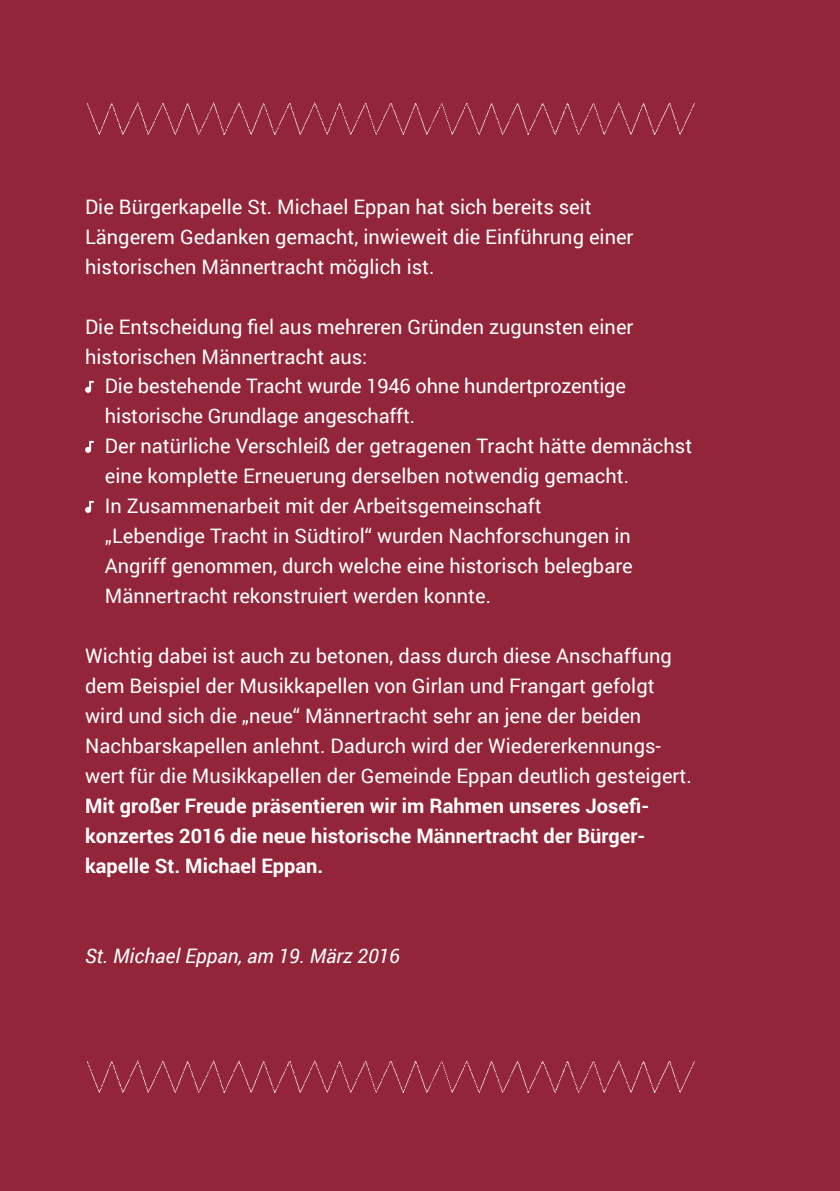
<style>
.page{position:relative;width:840px;height:1191px;background:#fff}
.page>*{position:absolute;margin:0;border:0;box-sizing:border-box;transform-origin:0 0}
.t1{font:20px/30px "Roboto";color:#fff}
.t2{font:700 20px/30px "Roboto";color:#fff}
.t3{font:italic 20px "Roboto";color:#fff}
</style>
<div class="page">
<img style="left:839px;top:411px;width:1px;height:92px">
<hr style="left:839px;top:503px;width:1px;height:688px;background:#922539">
<hr style="left:839px;top:531px;width:1px;height:660px;background:#fefae3">
<div style="left:0;top:0;width:839px;height:1191px;background:#922539"></div>
<svg style="left:85px;top:381px;width:9px;height:12px"></svg>
<svg style="left:85px;top:441px;width:9px;height:12px"></svg>
<svg style="left:85px;top:501px;width:9px;height:12px"></svg>
<img style="left:88px;top:102px;width:606px;height:33px">
<img style="left:88px;top:1060px;width:606px;height:33px">
<p class="t1" style="left:85px;top:191px;width:549px">Die Bürgerkapelle St. Michael Eppan hat sich bereits seit<br>Längerem Gedanken gemacht, inwieweit die Einführung einer historischen Männertracht möglich ist.</p>
<p class="t1" style="left:85px;top:311px;width:549px">Die Entscheidung fiel aus mehreren Gründen zugunsten einer historischen Männertracht aus:</p>
<p class="t1" style="left:105px;top:370px;width:588px">Die bestehende Tracht wurde 1946 ohne hundertprozentige historische Grundlage angeschafft.<br>Der natürliche Verschleiß der getragenen Tracht hätte demnächst eine komplette Erneuerung derselben notwendig gemacht.<br>In Zusammenarbeit mit der Arbeitsgemeinschaft<br>„Lebendige Tracht in Südtirol“ wurden Nachforschungen in Angriff genommen, durch welche eine historisch belegbare Männertracht rekonstruiert werden konnte.</p>
<p class="t1" style="left:85px;top:640px;width:608px">Wichtig dabei ist auch zu betonen, dass durch diese Anschaffung dem Beispiel der Musikkapellen von Girlan und Frangart gefolgt wird und sich die „neue“ Männertracht sehr an jene der beiden Nachbarskapellen anlehnt. Dadurch wird der Wiedererkennungs&shy;wert für die Musikkapellen der Gemeinde Eppan deutlich gesteigert.</p>
<p class="t2" style="left:85px;top:790px;width:565px">Mit großer Freude präsentieren wir im Rahmen unseres Josefi&shy;konzertes 2016 die neue historische Männertracht der Bürger&shy;kapelle St. Michael Eppan.</p>
<p class="t3" style="left:85px;top:942px;width:316px">St. Michael Eppan, am 19. März 2016</p>
</div>
